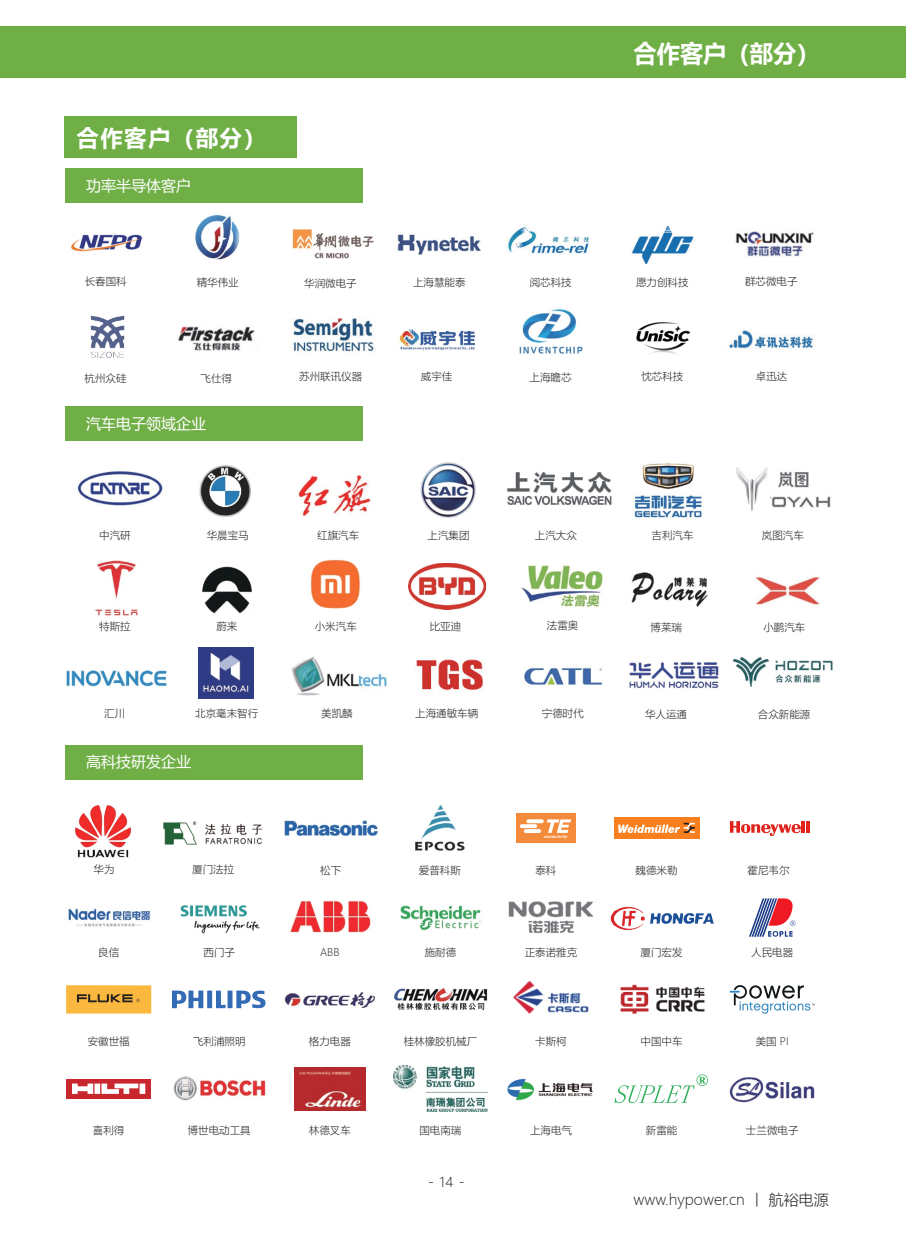
<style>
.page{position:relative;width:906px;height:1238px;background:#fff}
.page>*{position:absolute;margin:0;border:0;box-sizing:border-box;transform-origin:0 0}
.t1{font:700 24px "Microsoft Ya Hei";color:#fff}
.t2{font:700 22.5px "Microsoft Ya Hei";letter-spacing:.06em;color:#fff}
.t3{font:15px "Microsoft Ya Hei";color:#fff}
.t4{font:300 15px "Microsoft Ya Hei";color:#241f1f}
.t5{font:300 13.5px "Microsoft Ya Hei";color:#121717}
.t6{font:300 10.5px "Microsoft Ya Hei";color:#241f1f}
</style>
<div class="page">
<div style="left:1px;top:26px;width:905px;height:51px;background:#70af46"></div>
<div style="left:65px;top:168px;width:297px;height:34px;background:#70af46"></div>
<img style="left:180px;top:905px;width:80px;height:28px">
<img style="left:290px;top:901px;width:81px;height:32px">
<img style="left:400px;top:905px;width:82px;height:25px">
<img style="left:68px;top:908px;width:83px;height:19px">
<img style="left:610px;top:906px;width:104px;height:23px">
<svg style="left:172px;top:990px;width:93px;height:18px"></svg>
<img style="left:284px;top:992px;width:92px;height:15px">
<img style="left:507px;top:1078px;width:86px;height:23px">
<img style="left:294px;top:1067px;width:71px;height:42px">
<img style="left:513px;top:980px;width:76px;height:34px">
<div style="left:66px;top:1078px;width:85px;height:20px;background:#c9272e"></div>
<svg style="left:72px;top:1083px;width:73px;height:10px"></svg>
<img style="left:508px;top:901px;width:85px;height:32px">
<img style="left:620px;top:984px;width:84px;height:29px">
<img style="left:173px;top:1076px;width:93px;height:25px">
<div style="left:66px;top:985px;width:85px;height:28px;background:#fab93e"></div>
<svg style="left:77px;top:994px;width:63px;height:8px"></svg>
<img style="left:284px;top:820px;width:93px;height:15px">
<svg style="left:614px;top:1074px;width:94px;height:28px"></svg>
<img style="left:729px;top:1077px;width:85px;height:25px">
<svg style="left:729px;top:985px;width:85px;height:28px"></svg>
<div style="left:614px;top:817px;width:85px;height:21px;background:#f87f1e"></div>
<svg style="left:618px;top:822px;width:77px;height:11px"></svg>
<div style="left:517px;top:813px;width:58px;height:29px;background:#f48b3a"></div>
<svg style="left:520px;top:819px;width:51px;height:19px"></svg>
<img style="left:394px;top:1065px;width:93px;height:46px">
<img style="left:415px;top:805px;width:50px;height:46px">
<svg style="left:730px;top:821px;width:79px;height:15px"></svg>
<svg style="left:749px;top:898px;width:46px;height:38px"></svg>
<div style="left:65px;top:745px;width:297px;height:35px;background:#70af46"></div>
<img style="left:394px;top:988px;width:93px;height:22px">
<img style="left:75px;top:805px;width:57px;height:53px">
<img style="left:163px;top:821px;width:100px;height:24px">
<div style="left:64px;top:116px;width:233px;height:42px;background:#70af46"></div>
<div style="left:65px;top:406px;width:298px;height:34px;background:#70af46"></div>
<img style="left:90px;top:315px;width:35px;height:43px">
<img style="left:178px;top:326px;width:77px;height:25px">
<img style="left:508px;top:226px;width:82px;height:28px">
<img style="left:293px;top:318px;width:83px;height:35px">
<img style="left:399px;top:329px;width:76px;height:22px">
<img style="left:292px;top:229px;width:82px;height:30px">
<img style="left:195px;top:215px;width:45px;height:45px">
<img style="left:71px;top:234px;width:72px;height:18px">
<img style="left:519px;top:309px;width:63px;height:45px">
<img style="left:632px;top:226px;width:61px;height:37px">
<img style="left:735px;top:231px;width:79px;height:26px">
<img style="left:729px;top:330px;width:85px;height:18px">
<img style="left:636px;top:322px;width:55px;height:33px">
<img style="left:397px;top:234px;width:84px;height:21px">
<img style="left:95px;top:560px;width:43px;height:56px">
<img style="left:634px;top:463px;width:68px;height:55px">
<img style="left:420px;top:462px;width:56px;height:55px">
<img style="left:507px;top:472px;width:105px;height:33px">
<img style="left:78px;top:471px;width:85px;height:35px">
<img style="left:409px;top:563px;width:76px;height:47px">
<img style="left:298px;top:475px;width:73px;height:41px">
<img style="left:770px;top:471px;width:61px;height:37px">
<img style="left:736px;top:467px;width:32px;height:44px">
<img style="left:199px;top:465px;width:52px;height:51px">
<img style="left:202px;top:566px;width:50px;height:48px">
<img style="left:755px;top:576px;width:65px;height:29px">
<img style="left:629px;top:662px;width:90px;height:27px">
<img style="left:732px;top:656px;width:101px;height:31px">
<img style="left:310px;top:559px;width:50px;height:49px">
<img style="left:521px;top:565px;width:82px;height:43px">
<img style="left:631px;top:572px;width:77px;height:35px">
<img style="left:66px;top:670px;width:101px;height:17px">
<img style="left:198px;top:647px;width:55px;height:51px">
<img style="left:291px;top:656px;width:96px;height:39px">
<img style="left:416px;top:659px;width:67px;height:31px">
<img style="left:524px;top:667px;width:78px;height:18px">
<h2 class="t2" style="left:76px;top:122px;width:191px">合作客户（部分）</h2>
<h3 class="t3" style="left:86px;top:176px;width:106px">功率半导体客户</h3>
<p class="t6" style="left:85px;top:274px;width:43px">长春国科</p>
<p class="t6" style="left:197px;top:275px;width:43px">精华伟业</p>
<p class="t6" style="left:304px;top:276px;width:54px">华润微电子</p>
<p class="t6" style="left:85px;top:371px;width:43px">杭州众硅</p>
<p class="t6" style="left:200px;top:371px;width:33px">飞仕得</p>
<p class="t6" style="left:299px;top:369px;width:64px">苏州联讯仪器</p>
<h3 class="t3" style="left:86px;top:413px;width:122px">汽车电子领域企业</h3>
<h1 class="t1" style="left:633px;top:37px;width:188px">合作客户（部分）</h1>
<p class="t6" style="left:413px;top:275px;width:54px">上海慧能泰</p>
<p class="t6" style="left:745px;top:274px;width:54px">群芯微电子</p>
<p class="t6" style="left:636px;top:275px;width:54px">愿力创科技</p>
<p class="t6" style="left:530px;top:275px;width:43px">阅芯科技</p>
<p class="t6" style="left:421px;top:369px;width:33px">威宇佳</p>
<p class="t6" style="left:529px;top:370px;width:43px">上海瞻芯</p>
<p class="t6" style="left:641px;top:369px;width:43px">忱芯科技</p>
<p class="t6" style="left:756px;top:369px;width:33px">卓迅达</p>
<p class="t6" style="left:99px;top:528px;width:33px">中汽研</p>
<p class="t6" style="left:207px;top:528px;width:43px">华晨宝马</p>
<p class="t6" style="left:317px;top:528px;width:43px">红旗汽车</p>
<p class="t6" style="left:427px;top:528px;width:43px">上汽集团</p>
<p class="t6" style="left:535px;top:528px;width:43px">上汽大众</p>
<p class="t6" style="left:651px;top:528px;width:43px">吉利汽车</p>
<p class="t6" style="left:762px;top:528px;width:43px">岚图汽车</p>
<p class="t6" style="left:99px;top:619px;width:33px">特斯拉</p>
<p class="t6" style="left:216px;top:619px;width:22px">蔚来</p>
<p class="t6" style="left:315px;top:619px;width:43px">小米汽车</p>
<p class="t6" style="left:430px;top:619px;width:33px">比亚迪</p>
<p class="t6" style="left:547px;top:618px;width:33px">法雷奥</p>
<p class="t6" style="left:650px;top:619px;width:33px">博莱瑞</p>
<p class="t6" style="left:763px;top:619px;width:43px">小鹏汽车</p>
<p class="t6" style="left:104px;top:706px;width:22px">汇川</p>
<p class="t6" style="left:195px;top:706px;width:64px">北京毫末智行</p>
<p class="t6" style="left:321px;top:706px;width:33px">美凯麟</p>
<p class="t6" style="left:415px;top:706px;width:64px">上海通敏车辆</p>
<p class="t6" style="left:542px;top:705px;width:43px">宁德时代</p>
<p class="t6" style="left:645px;top:706px;width:43px">华人运通</p>
<p class="t6" style="left:758px;top:706px;width:54px">合众新能源</p>
<h3 class="t3" style="left:86px;top:751px;width:106px">高科技研发企业</h3>
<p class="t6" style="left:94px;top:862px;width:23px">华为</p>
<p class="t6" style="left:192px;top:862px;width:43px">厦门法拉</p>
<p class="t6" style="left:320px;top:862px;width:22px">松下</p>
<p class="t6" style="left:419px;top:862px;width:43px">爱普科斯</p>
<p class="t6" style="left:535px;top:862px;width:22px">泰科</p>
<p class="t6" style="left:635px;top:862px;width:43px">魏德米勒</p>
<p class="t6" style="left:747px;top:862px;width:44px">霍尼韦尔</p>
<p class="t6" style="left:98px;top:944px;width:22px">良信</p>
<p class="t6" style="left:203px;top:944px;width:33px">西门子</p>
<p class="t6" style="left:320px;top:944px;width:21px">ABB</p>
<p class="t6" style="left:425px;top:944px;width:33px">施耐德</p>
<p class="t6" style="left:525px;top:944px;width:54px">正泰诺雅克</p>
<p class="t6" style="left:640px;top:944px;width:43px">厦门宏发</p>
<p class="t6" style="left:751px;top:944px;width:43px">人民电器</p>
<p class="t6" style="left:88px;top:1034px;width:43px">安徽世福</p>
<p class="t6" style="left:193px;top:1034px;width:54px">飞利浦照明</p>
<p class="t6" style="left:309px;top:1034px;width:43px">格力电器</p>
<p class="t6" style="left:404px;top:1034px;width:75px">桂林橡胶机械厂</p>
<p class="t6" style="left:756px;top:1034px;width:34px">美国 PI</p>
<p class="t6" style="left:535px;top:1034px;width:33px">卡斯柯</p>
<p class="t6" style="left:640px;top:1034px;width:43px">中国中车</p>
<p class="t6" style="left:93px;top:1123px;width:33px">喜利得</p>
<p class="t6" style="left:188px;top:1123px;width:64px">博世电动工具</p>
<p class="t6" style="left:309px;top:1123px;width:43px">林德叉车</p>
<p class="t6" style="left:419px;top:1123px;width:43px">国电南瑞</p>
<p class="t6" style="left:530px;top:1123px;width:43px">上海电气</p>
<p class="t6" style="left:746px;top:1123px;width:54px">士兰微电子</p>
<p class="t6" style="left:646px;top:1123px;width:33px">新雷能</p>
<p class="t5" style="left:428px;top:1173px;width:38px">- 14 -</p>
<h3 class="t4" style="left:633px;top:1189px;width:197px">www.hypower.cn 丨 航裕电源</h3>
</div>
